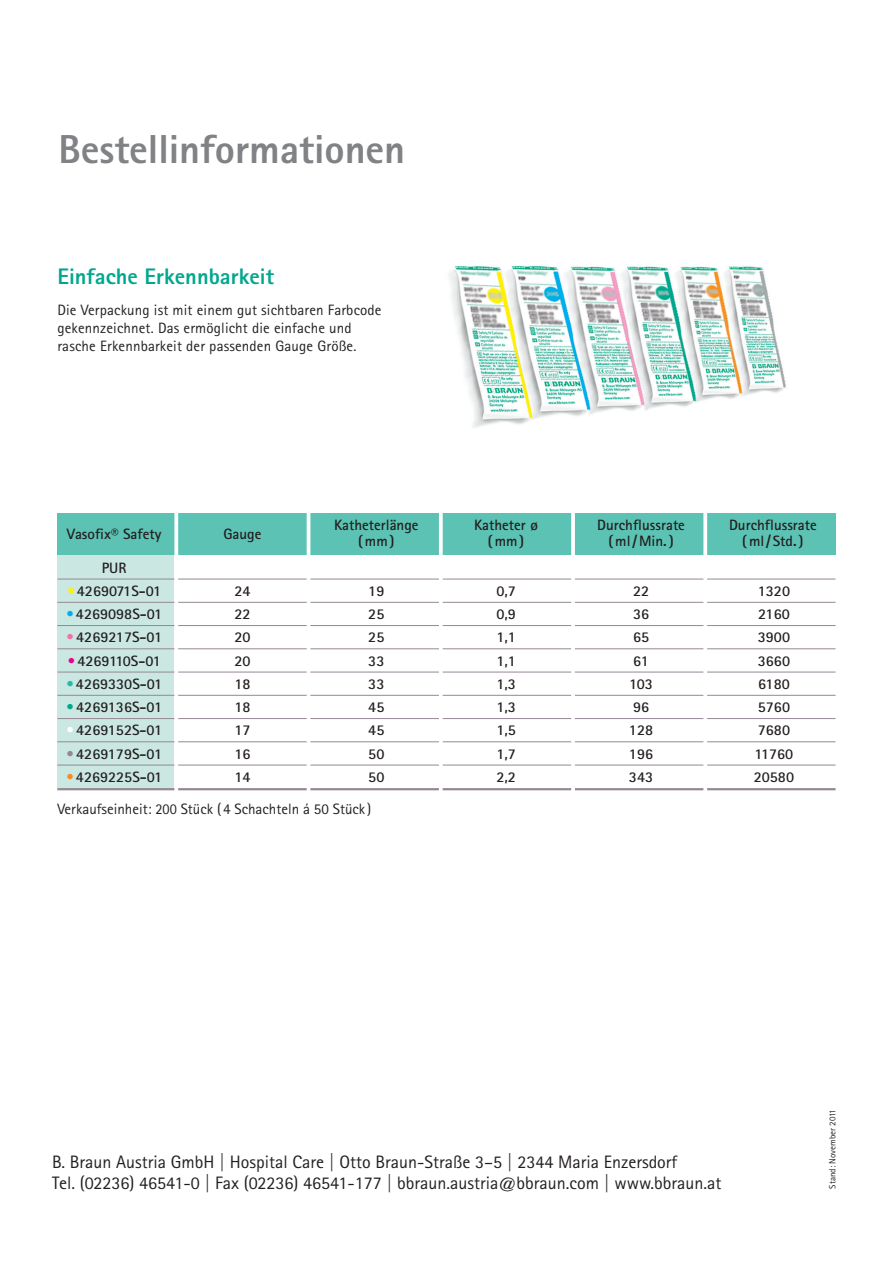
<style>
.page{position:relative;width:893px;height:1263px;background:#fff}
.page>*{position:absolute;margin:0;border:0;box-sizing:border-box;transform-origin:0 0}
.t1{font:800 40.5px "Rotis Sans Serif Pro";letter-spacing:-.005em;color:#808285}
.t2{font:800 22.5px "Rotis Sans Serif Pro";color:#00a78e}
.t3{font:18px/21.6px "Rotis Sans Serif Pro";color:#231f20}
.t4{font:700 15px "Rotis Sans Serif Pro";color:#231f20}
.t5{font:15px/18px "Rotis Sans Serif";letter-spacing:.01em;color:#231f20}
.t6{font:15px "Rotis Sans Serif Pro";color:#231f20}
.t7{font:700 15px "Rotis Sans Serif Pro";letter-spacing:-.02em;color:#231f20}
.t8{font:9px "Rotis Sans Serif";color:#231f20}
.s1{color:#fff101}
.s2{color:#00aeef}
.s3{color:#f171ab}
.s4{color:#ed028c}
.s5{color:#22bba9}
.s6{color:#00a78e}
.s7{color:#fff}
.s8{color:#958895}
.s9{color:#f68e1e}
</style>
<div class="page">
<div style="left:57px;top:553px;width:117px;height:237px;background:#cae7e2"></div>
<img style="left:449px;top:265px;width:337px;height:163px">
<div style="left:57px;top:513px;width:779px;height:41px;background:#5cc3b4"></div>
<hr style="left:57px;top:579px;width:779px;height:1px;background:#958895">
<hr style="left:57px;top:602px;width:779px;height:1px;background:#958895">
<hr style="left:57px;top:625px;width:779px;height:1px;background:#958895">
<hr style="left:57px;top:648px;width:779px;height:1px;background:#958895">
<hr style="left:57px;top:672px;width:779px;height:1px;background:#958895">
<hr style="left:57px;top:695px;width:779px;height:1px;background:#958895">
<hr style="left:57px;top:718px;width:779px;height:1px;background:#958895">
<hr style="left:57px;top:741px;width:779px;height:1px;background:#958895">
<hr style="left:57px;top:765px;width:779px;height:1px;background:#958895">
<hr style="left:57px;top:788px;width:779px;height:2px;background:#958895">
<hr style="left:174px;top:506px;width:4px;height:340px;background:#fff">
<hr style="left:307px;top:506px;width:3px;height:340px;background:#fff">
<hr style="left:439px;top:506px;width:4px;height:340px;background:#fff">
<hr style="left:571px;top:506px;width:4px;height:340px;background:#fff">
<hr style="left:703px;top:506px;width:4px;height:340px;background:#fff">
<h1 class="t1" style="left:58px;top:134px;width:348px">Bestellinformationen</h1>
<h2 class="t2" style="left:57px;top:268px;width:218px">Einfache Erkennbarkeit</h2>
<p class="t5" style="left:57px;top:302px;width:326px">Die Verpackung ist mit einem gut sichtbaren Farbcode gekennzeichnet. Das ermöglicht die einfache und rasche Erkennbarkeit der passenden Gauge Größe.</p>
<p class="t4" style="left:67px;top:529px;width:96px">Vasofix® Safety</p>
<p class="t4" style="left:223px;top:529px;width:40px">Gauge</p>
<p class="t4" style="left:334px;top:520px;width:86px">Katheterlänge</p>
<p class="t4" style="left:474px;top:520px;width:65px">Katheter ø</p>
<p class="t4" style="left:597px;top:520px;width:89px">Durchflussrate</p>
<p class="t4" style="left:729px;top:520px;width:89px">Durchflussrate</p>
<p class="t4" style="left:358px;top:536px;width:38px">( mm )</p>
<p class="t4" style="left:488px;top:536px;width:38px">( mm )</p>
<p class="t4" style="left:608px;top:536px;width:67px">( ml / Min. )</p>
<p class="t4" style="left:742px;top:536px;width:63px">( ml / Std. )</p>
<p class="t4" style="left:102px;top:562px;width:26px">PUR</p>
<p class="t4" style="left:67px;top:586px;width:96px"><span class="s1">•</span>4269071S-01</p>
<p class="t4" style="left:234px;top:586px;width:18px">24</p>
<p class="t4" style="left:368px;top:586px;width:18px">19</p>
<p class="t4" style="left:496px;top:586px;width:21px">0,7</p>
<p class="t4" style="left:633px;top:586px;width:18px">22</p>
<p class="t4" style="left:758px;top:586px;width:34px">1320</p>
<p class="t4" style="left:66px;top:609px;width:98px"><span class="s2">•</span>4269098S-01</p>
<p class="t4" style="left:234px;top:609px;width:18px">22</p>
<p class="t4" style="left:368px;top:609px;width:18px">25</p>
<p class="t4" style="left:496px;top:609px;width:21px">0,9</p>
<p class="t4" style="left:633px;top:609px;width:18px">36</p>
<p class="t4" style="left:758px;top:609px;width:33px">2160</p>
<p class="t4" style="left:66px;top:632px;width:97px"><span class="s3">•</span>4269217S-01</p>
<p class="t4" style="left:234px;top:632px;width:18px">20</p>
<p class="t4" style="left:368px;top:632px;width:18px">25</p>
<p class="t4" style="left:496px;top:632px;width:21px">1,1</p>
<p class="t4" style="left:633px;top:632px;width:18px">65</p>
<p class="t4" style="left:758px;top:632px;width:34px">3900</p>
<p class="t7" style="left:67px;top:655px;width:95px"><span class="s4">•</span>4269110S-01</p>
<p class="t4" style="left:234px;top:655px;width:18px">20</p>
<p class="t4" style="left:368px;top:655px;width:18px">33</p>
<p class="t4" style="left:496px;top:655px;width:21px">1,1</p>
<p class="t4" style="left:633px;top:655px;width:17px">61</p>
<p class="t4" style="left:758px;top:655px;width:34px">3660</p>
<p class="t4" style="left:66px;top:679px;width:98px"><span class="s5">•</span>4269330S-01</p>
<p class="t4" style="left:234px;top:679px;width:18px">18</p>
<p class="t4" style="left:368px;top:679px;width:18px">33</p>
<p class="t4" style="left:496px;top:679px;width:21px">1,3</p>
<p class="t4" style="left:629px;top:679px;width:25px">103</p>
<p class="t4" style="left:758px;top:679px;width:33px">6180</p>
<p class="t4" style="left:66px;top:702px;width:97px"><span class="s6">•</span>4269136S-01</p>
<p class="t4" style="left:234px;top:702px;width:18px">18</p>
<p class="t4" style="left:368px;top:702px;width:18px">45</p>
<p class="t4" style="left:496px;top:702px;width:21px">1,3</p>
<p class="t4" style="left:633px;top:702px;width:18px">96</p>
<p class="t4" style="left:758px;top:702px;width:34px">5760</p>
<p class="t4" style="left:66px;top:725px;width:97px"><span class="s7">•</span>4269152S-01</p>
<p class="t4" style="left:234px;top:725px;width:18px">17</p>
<p class="t4" style="left:368px;top:725px;width:18px">45</p>
<p class="t4" style="left:496px;top:725px;width:21px">1,5</p>
<p class="t4" style="left:629px;top:725px;width:26px">128</p>
<p class="t4" style="left:758px;top:725px;width:34px">7680</p>
<p class="t4" style="left:66px;top:748px;width:97px"><span class="s8">•</span>4269179S-01</p>
<p class="t4" style="left:234px;top:748px;width:18px">16</p>
<p class="t4" style="left:368px;top:748px;width:18px">50</p>
<p class="t4" style="left:496px;top:748px;width:21px">1,7</p>
<p class="t4" style="left:629px;top:748px;width:26px">196</p>
<p class="t4" style="left:755px;top:748px;width:40px">11760</p>
<p class="t4" style="left:66px;top:772px;width:98px"><span class="s9">•</span>4269225S-01</p>
<p class="t4" style="left:234px;top:772px;width:18px">14</p>
<p class="t4" style="left:368px;top:772px;width:18px">50</p>
<p class="t4" style="left:496px;top:772px;width:21px">2,2</p>
<p class="t4" style="left:629px;top:772px;width:26px">343</p>
<p class="t4" style="left:754px;top:772px;width:42px">20580</p>
<p class="t6" style="left:57px;top:804px;width:315px">Verkaufseinheit: 200 Stück ( 4 Schachteln á 50 Stück )</p>
<p class="t3" style="left:52px;top:1152px;width:671px">B. Braun Austria GmbH | Hospital Care | Otto Braun-Straße 3–5 | 2344 Maria Enzersdorf<br>Tel. (02236) 46541-0 | Fax (02236) 46541-177 | bbraun.austria@bbraun.com | www.bbraun.at</p>
<p class="t8" style="left:829px;top:1189px;width:81px;rotate:-90deg">Stand: November 2011</p>
</div>
